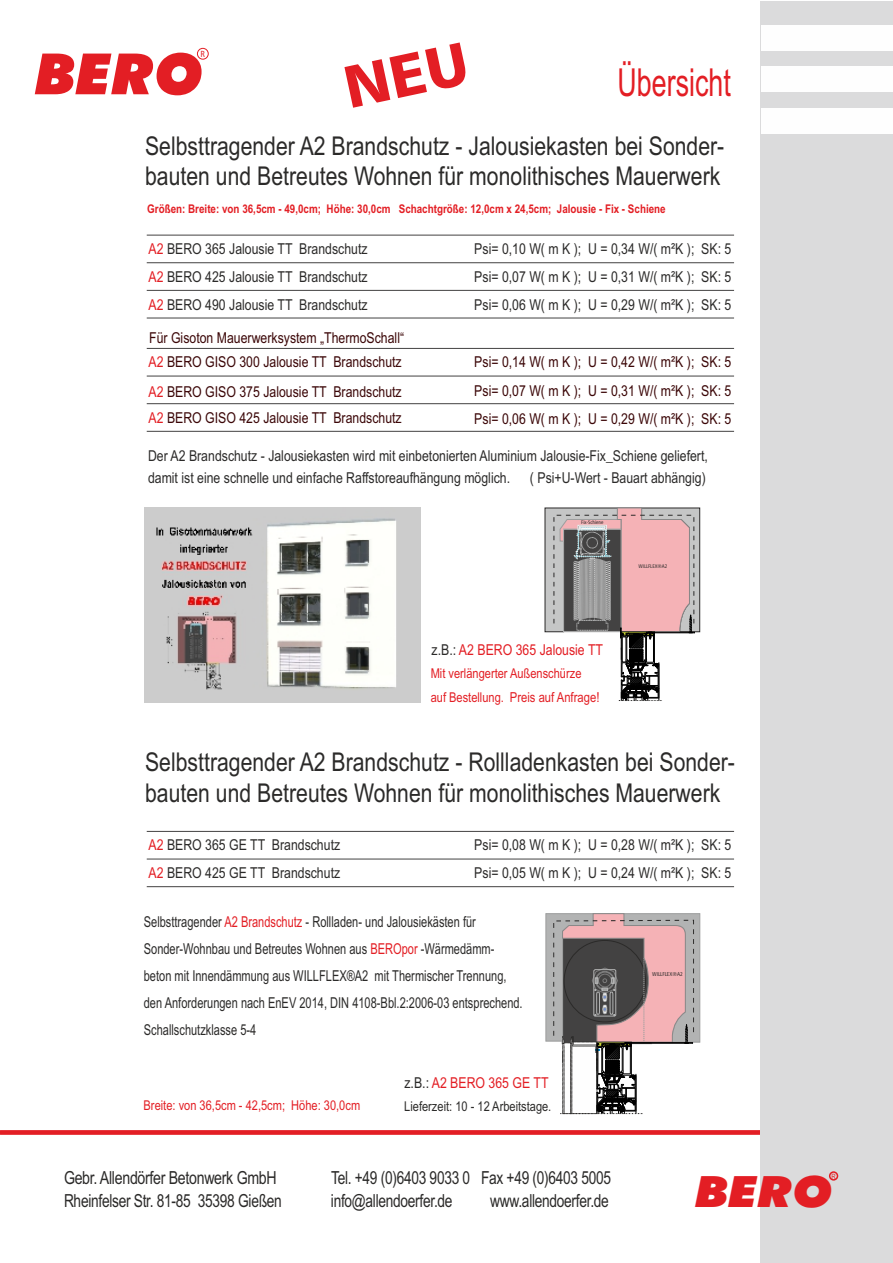
<style>
.page{position:relative;width:893px;height:1263px;background:#fff}
.page>*{position:absolute;margin:0;border:0;box-sizing:border-box;transform-origin:0 0}
.t1{font:italic 900 56.85px "Futura BT";color:#e31e24}
.t2{font:italic 900 43.2px "Futura BT";color:#e31e24;scale:1.09 1}
.t3{font:38.55px "Arial Narrow";color:#e31e24;scale:.85 1}
.t4{font:25.95px/30.8px "Arial Narrow";color:#2b2a29}
.t5{font:18px/23px "Arial Narrow";letter-spacing:-.02em;color:#2b2a29;scale:.93 1}
.t6{font:18px/23px "Arial Narrow";letter-spacing:-.02em;color:#2b2a29;scale:.96 1}
.t7{font:15px/28px "Arial Narrow";color:#2b2a29}
.t8{font:15px/27px "Arial Narrow";color:#2b2a29;scale:.9 1}
.t9{font:15px/29.7px "Arial Narrow";color:#3b0607}
.t10{font:15px "Arial Narrow";color:#e31e24}
.t11{font:13.8px "Arial Narrow";color:#e31e24}
.t12{font:13.5px "Arial Narrow";color:#e31e24}
.t13{font:13.5px "Arial Narrow";color:#2b2a29}
.t14{font:700 12px "Arial Narrow";color:#e31e24}
.t15{font:8.85px "Humanist 777 BT Roman Condensed B";color:#e31e24}
.t16{font:7.2px "Arial Narrow";color:#e31e24}
.t17{font:5.55px "Humanist 777 BT Roman Condensed B";color:#2b2a29}
.t18{font:5.25px "Humanist 777 BT Roman Condensed B";color:#2b2a29}
.s1{color:#e31e24}
.s2{color:#2b2a29}
.s3{font-size:13.5px}
</style>
<div class="page">
<svg style="left:545px;top:913px;width:155px;height:201px"></svg>
<svg style="left:545px;top:507px;width:155px;height:194px"></svg>
<svg style="left:0;top:1130px;width:760px;height:4px;background:#e3242a"></svg>
<div style="left:760px;top:1px;width:133px;height:1262px;background:#dbdbdc"></div>
<div style="left:761px;top:25px;width:132px;height:25px;background:#fefefe"></div>
<div style="left:761px;top:67px;width:132px;height:25px;background:#fefefe"></div>
<div style="left:761px;top:109px;width:132px;height:25px;background:#fefefe"></div>
<div style="left:197px;top:48px;width:12px;height:12px;border:1px solid #e31e24;border-radius:50%"></div>
<hr style="left:147px;top:290px;width:587px;height:1px;background:#434242">
<hr style="left:147px;top:886px;width:587px;height:1px;background:#434242">
<hr style="left:147px;top:403px;width:587px;height:1px;background:#434242">
<hr style="left:147px;top:262px;width:587px;height:1px;background:#434242">
<hr style="left:147px;top:859px;width:587px;height:1px;background:#434242">
<hr style="left:147px;top:376px;width:587px;height:1px;background:#434242">
<hr style="left:147px;top:318px;width:587px;height:1px;background:#434242">
<hr style="left:147px;top:431px;width:587px;height:1px;background:#434242">
<hr style="left:147px;top:235px;width:587px;height:1px;background:#434242">
<hr style="left:147px;top:831px;width:587px;height:1px;background:#434242">
<hr style="left:147px;top:348px;width:587px;height:1px;background:#434242">
<div style="left:829px;top:1171px;width:9px;height:9px;border:2px solid #e31e24;border-radius:50%"></div>
<img style="left:144px;top:508px;width:276px;height:194px">
<p class="t15" style="left:200px;top:50px;width:6px">R</p>
<h1 class="t1" style="left:35px;top:51px;width:170px">BERO</h1>
<h3 class="t3" style="left:618px;top:68px;width:135px">Übersicht</h3>
<h3 class="t4" style="left:145px;top:133px;width:581px">Selbsttragender A2 Brandschutz - Jalousiekasten bei Sonder&shy;bauten und Betreutes Wohnen für monolithisches Mauerwerk</h3>
<p class="t14" style="left:147px;top:204px;width:520px">Größen: Breite: von 36,5cm - 49,0cm; Höhe: 30,0cm Schachtgröße: 12,0cm x 24,5cm; Jalousie - Fix - Schiene</p>
<p class="t7" style="left:149px;top:236px;width:221px"><span class="s1">A2</span> BERO 365 Jalousie TT Brandschutz</p>
<p class="t7" style="left:149px;top:264px;width:221px"><span class="s1">A2</span> BERO 425 Jalousie TT Brandschutz</p>
<p class="t7" style="left:149px;top:292px;width:221px"><span class="s1">A2</span> BERO 490 Jalousie TT Brandschutz</p>
<p class="t9" style="left:149px;top:325px;width:256px">Für Gisoton Mauerwerksystem „ThermoSchall“</p>
<p class="t9" style="left:149px;top:348px;width:255px"><span class="s1">A2</span> BERO GISO 300 Jalousie TT Brandschutz<br><span class="s1">A2</span> BERO GISO 375 Jalousie TT Brandschutz</p>
<p class="t9" style="left:149px;top:404px;width:255px"><span class="s1">A2</span> BERO GISO 425 Jalousie TT Brandschutz</p>
<p class="t7" style="left:474px;top:236px;width:259px">Psi= 0,10 W( m K ); U = 0,34 W/( m²K ); SK: 5<br>Psi= 0,07 W( m K ); U = 0,31 W/( m²K ); SK: 5</p>
<p class="t7" style="left:474px;top:292px;width:259px">Psi= 0,06 W( m K ); U = 0,29 W/( m²K ); SK: 5</p>
<p class="t9" style="left:474px;top:348px;width:259px">Psi= 0,14 W( m K ); U = 0,42 W/( m²K ); SK: 5</p>
<p class="t9" style="left:474px;top:377px;width:259px">Psi= 0,07 W( m K ); U = 0,31 W/( m²K ); SK: 5</p>
<p class="t9" style="left:474px;top:405px;width:259px">Psi= 0,06 W( m K ); U = 0,29 W/( m²K ); SK: 5</p>
<p class="t7" style="left:148px;top:446px;width:561px;line-height:21.9px">Der A2 Brandschutz - Jalousiekasten wird mit einbetonierten Aluminium Jalousie-Fix_Schiene geliefert, damit ist eine schnelle und einfache Raffstoreaufhängung möglich.</p>
<p class="t7" style="left:530px;top:465px;width:177px">( Psi+U-Wert - Bauart abhängig)</p>
<p class="t18" style="left:581px;top:520px;width:24px">Fix-Schiene</p>
<p class="t10" style="left:432px;top:644px;width:173px"><span class="s2">z.B.:</span> A2 BERO 365 Jalousie TT</p>
<p class="t11" style="left:431px;top:692px;width:170px"><span class="s3">auf Bestellung.</span> Preis auf Anfrage!</p>
<p class="t12" style="left:431px;top:668px;width:152px">Mit verlängerter Außenschürze</p>
<p class="t18" style="left:638px;top:564px;width:30px">WILLFLEX®A2</p>
<h3 class="t4" style="left:145px;top:749px;width:591px">Selbsttragender A2 Brandschutz - Rollladenkasten bei Sonder&shy;bauten und Betreutes Wohnen für monolithisches Mauerwerk</h3>
<p class="t7" style="left:149px;top:832px;width:193px"><span class="s1">A2</span> BERO 365 GE TT Brandschutz</p>
<p class="t7" style="left:149px;top:860px;width:193px"><span class="s1">A2</span> BERO 425 GE TT Brandschutz</p>
<p class="t7" style="left:474px;top:832px;width:259px">Psi= 0,08 W( m K ); U = 0,28 W/( m²K ); SK: 5<br>Psi= 0,05 W( m K ); U = 0,24 W/( m²K ); SK: 5</p>
<p class="t8" style="left:144px;top:909px;width:422px">Selbsttragender <span class="s1">A2 Brandschutz</span> - Rollladen- und Jalousiekästen für Sonder-Wohnbau und Betreutes Wohnen aus <span class="s1">BEROpor</span> -Wärmedämm&shy;beton mit Innendämmung aus WILLFLEX®A2 mit Thermischer Trennung, den Anforderungen nach EnEV 2014, DIN 4108-Bbl.2:2006-03 entsprechend.<br>Schallschutzklasse 5-4</p>
<p class="t12" style="left:144px;top:1100px;width:218px">Breite: von 36,5cm - 42,5cm; Höhe: 30,0cm</p>
<p class="t10" style="left:404px;top:1077px;width:146px"><span class="s2">z.B.:</span> A2 BERO 365 GE TT</p>
<p class="t13" style="left:404px;top:1101px;width:149px">Lieferzeit: 10 - 12 Arbeitstage.</p>
<p class="t6" style="left:64px;top:1168px;width:228px">Gebr. Allendörfer Betonwerk GmbH<br>Rheinfelser Str. 81-85 35398 Gießen</p>
<p class="t5" style="left:331px;top:1168px;width:303px">Tel. +49 (0)6403 9033 0 Fax +49 (0)6403 5005 info@allendoerfer.de</p>
<p class="t5" style="left:490px;top:1191px;width:129px">www.allendoerfer.de</p>
<p class="t17" style="left:652px;top:972px;width:32px">WILLFLEX®A2</p>
<p class="t16" style="left:831px;top:1173px;width:6px">R</p>
<h2 class="t2" style="left:695px;top:1174px;width:128px">BERO</h2>
</div>
